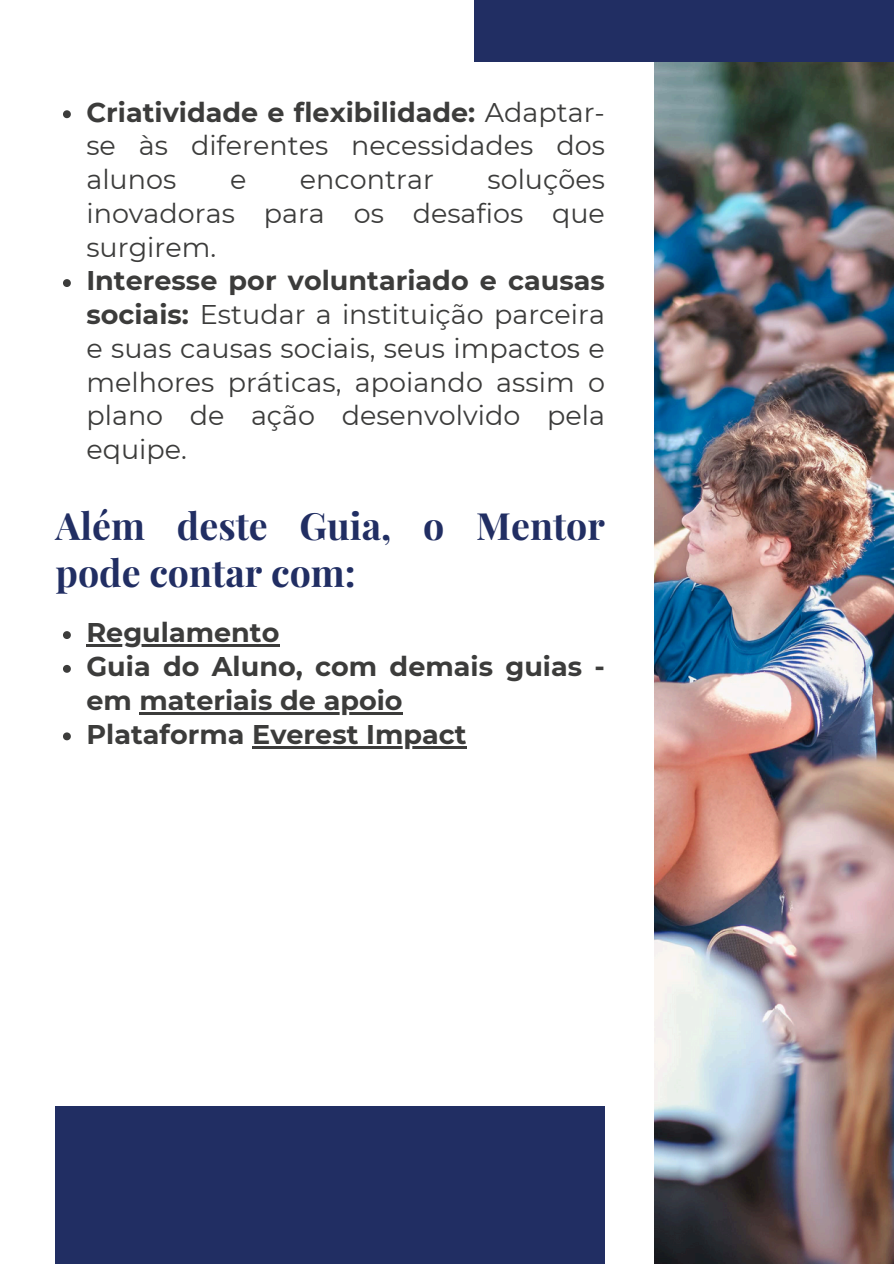
<style>
.page{position:relative;width:894px;height:1264px;background:#fff}
.page>*{position:absolute;margin:0;border:0;box-sizing:border-box;transform-origin:0 0}
.t1{font:700 37.5px/47.2px "Playfair Display";color:#212e63}
.t2{font:27px/33.8px "Montserrat";color:#3c3c3b;text-align:justify}
.t3{font:700 27px/33.8px "Montserrat";color:#3c3c3b}
.s1{font-weight:700}
</style>
<div class="page">
<div style="left:55px;top:1106px;width:549px;height:157px;background:#212e63"></div>
<img style="left:654px;top:61px;width:238px;height:1202px">
<div style="left:474px;top:0;width:419px;height:61px;background:#212e63"></div>
<svg style="left:63px;top:110px;width:8px;height:8px"></svg>
<svg style="left:63px;top:279px;width:8px;height:8px"></svg>
<svg style="left:63px;top:631px;width:8px;height:8px"></svg>
<hr style="left:86px;top:644px;width:193px;height:3px;background:#3c3c3b">
<svg style="left:63px;top:665px;width:8px;height:7px"></svg>
<hr style="left:139px;top:712px;width:263px;height:2px;background:#3c3c3b">
<svg style="left:63px;top:732px;width:8px;height:8px"></svg>
<hr style="left:252px;top:746px;width:214px;height:2px;background:#3c3c3b">
<p class="t2" style="left:86px;top:95px;width:520px"><span class="s1">Criatividade e flexibilidade:</span> Adaptar&shy;se às diferentes necessidades dos alunos</p>
<p class="t2" style="left:86px;top:162px;width:520px;text-indent:401px">soluções inovadoras para os desafios que surgirem.</p>
<p class="t2" style="left:86px;top:264px;width:520px"><span class="s1">Interesse por voluntariado e causas sociais:</span> Estudar a instituição parceira e suas causas sociais, seus impactos e melhores práticas, apoiando assim o plano de ação desenvolvido pela equipe.</p>
<p class="t2" style="left:230px;top:162px;width:18px">e</p>
<p class="t2" style="left:300px;top:162px;width:135px">encontrar</p>
<p class="t1" style="left:55px;top:501px;width:550px">Além deste Guia, o Mentor pode contar com:</p>
<h1 class="t3" style="left:86px;top:616px;width:194px">Regulamento</h1>
<p class="t3" style="left:86px;top:649px;width:520px">Guia do Aluno, com demais guias - em materiais de apoio</p>
<p class="t3" style="left:86px;top:717px;width:381px">Plataforma Everest Impact</p>
</div>
